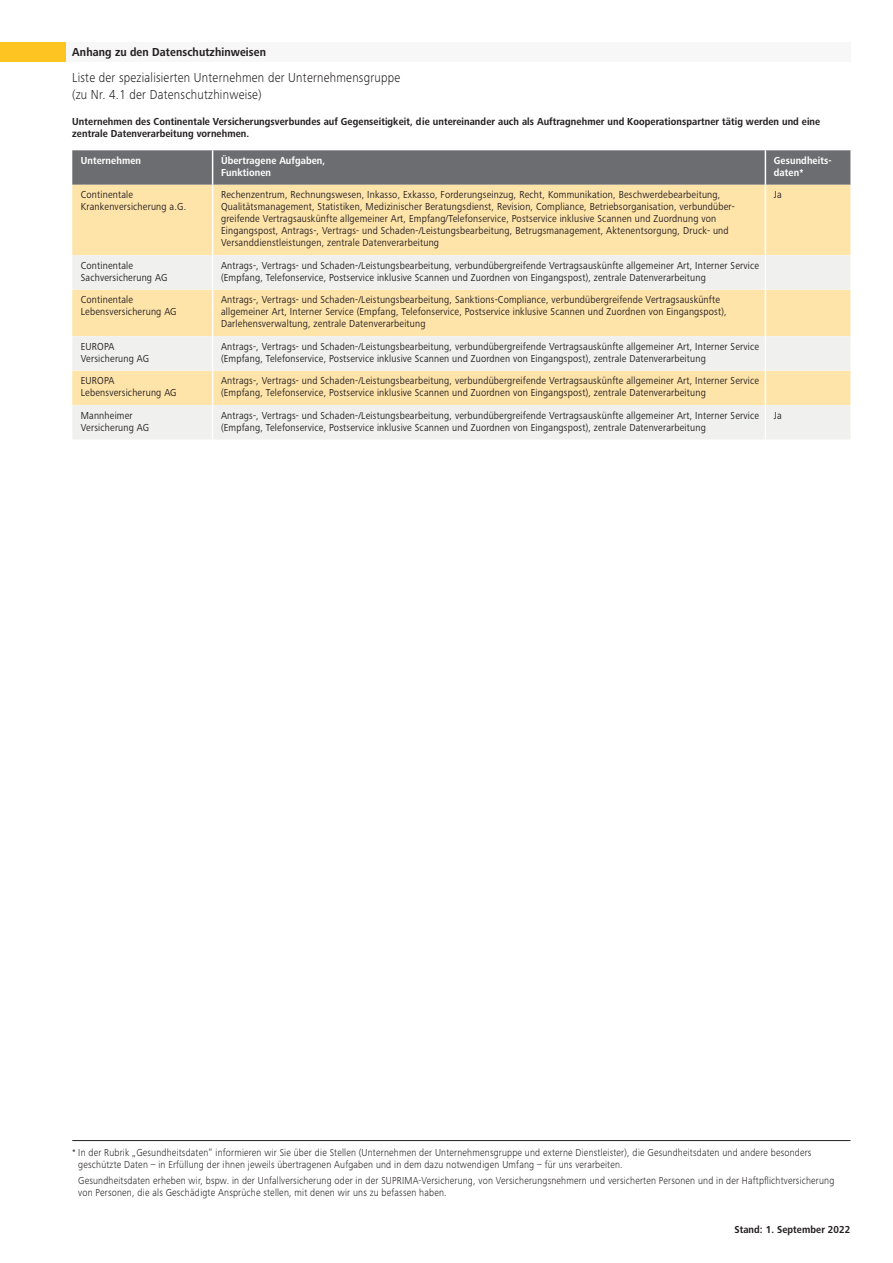
<style>
.page{position:relative;width:893px;height:1263px;background:#fff}
.page>*{position:absolute;margin:0;border:0;box-sizing:border-box;transform-origin:0 0}
.t1{font:300 13.5px/16.5px "Frutiger Next Pro";letter-spacing:.02em;color:#231f20;scale:.9 1}
.t2{font:700 12px "Frutiger Next Pro";letter-spacing:.01em;color:#231f20;scale:.9 1}
.t3{font:10.5px/12px "Frutiger Next Pro";letter-spacing:.02em;color:#231f20;scale:.9 1}
.t4{font:300 10.5px/12px "Frutiger Next Pro";letter-spacing:.02em;color:#231f20;scale:.9 1}
.t5{font:700 10.5px/12px "Frutiger Next Pro";letter-spacing:.01em;color:#231f20;scale:.9 1}
.t6{font:700 10.5px/12px "Frutiger Next Pro";letter-spacing:.01em;color:#fff;scale:.9 1}
</style>
<div class="page">
<div style="left:72px;top:150px;width:778px;height:35px;background:#6c6d70"></div>
<div style="left:72px;top:185px;width:778px;height:70px;background:#ffe4aa"></div>
<svg style="left:72px;top:255px;width:778px;height:184px;background:#f6ebd0"></svg>
<hr style="left:212px;top:150px;width:1px;height:35px;background:#fff">
<hr style="left:212px;top:185px;width:1px;height:70px;background:#fff">
<hr style="left:212px;top:255px;width:1px;height:35px;background:#fff">
<hr style="left:212px;top:290px;width:1px;height:46px;background:#fff">
<hr style="left:212px;top:336px;width:1px;height:35px;background:#fff">
<hr style="left:212px;top:371px;width:1px;height:34px;background:#fff">
<hr style="left:212px;top:405px;width:1px;height:34px;background:#fff">
<hr style="left:765px;top:150px;width:1px;height:35px;background:#fff">
<hr style="left:765px;top:185px;width:1px;height:70px;background:#fff">
<hr style="left:765px;top:255px;width:1px;height:35px;background:#fff">
<hr style="left:765px;top:290px;width:1px;height:46px;background:#fff">
<hr style="left:765px;top:336px;width:1px;height:35px;background:#fff">
<hr style="left:765px;top:371px;width:1px;height:34px;background:#fff">
<hr style="left:765px;top:405px;width:1px;height:34px;background:#fff">
<hr style="left:72px;top:1140px;width:778px;height:1px;background:#231f20">
<div style="left:0;top:43px;width:66px;height:19px;background:#fec422"></div>
<div style="left:66px;top:43px;width:784px;height:19px;background:#f7f7f8"></div>
<p class="t2" style="left:72px;top:45px;width:217px">Anhang zu den Datenschutzhinweisen</p>
<p class="t1" style="left:72px;top:69px;width:366px">Liste der spezialisierten Unternehmen der Unternehmensgruppe (zu Nr. 4.1 der Datenschutzhinweise)</p>
<p class="t5" style="left:72px;top:116px;width:833px">Unternehmen des Continentale Versicherungsverbundes auf Gegenseitigkeit, die untereinander auch als Auftragnehmer und Kooperationspartner tätig werden und eine zentrale Datenverarbeitung vornehmen.</p>
<p class="t6" style="left:81px;top:154px;width:69px">Unternehmen</p>
<p class="t6" style="left:221px;top:154px;width:117px">Übertragene Aufgaben,<br>Funktionen</p>
<p class="t6" style="left:774px;top:154px;width:65px">Gesundheits&shy;daten*</p>
<p class="t3" style="left:81px;top:189px;width:119px">Continentale<br>Krankenversicherung a.G.</p>
<p class="t3" style="left:221px;top:189px;width:572px">Rechenzentrum, Rechnungswesen, Inkasso, Exkasso, Forderungseinzug, Recht, Kommunikation, Beschwerdebearbeitung, Qualitätsmanagement, Statistiken, Medizinischer Beratungsdienst, Revision, Compliance, Betriebsorganisation, verbundüber&shy;greifende Vertragsauskünfte allgemeiner Art, Empfang/Telefonservice, Postservice inklusive Scannen und Zuordnung von Eingangspost, Antrags-, Vertrags- und Schaden-/Leistungsbearbeitung, Betrugsmanagement, Aktenentsorgung, Druck- und Versanddienstleistungen, zentrale Datenverarbeitung</p>
<p class="t3" style="left:774px;top:189px;width:10px">Ja</p>
<p class="t3" style="left:81px;top:259px;width:98px">Continentale<br>Sachversicherung AG</p>
<p class="t3" style="left:221px;top:259px;width:599px">Antrags-, Vertrags- und Schaden-/Leistungsbearbeitung, verbundübergreifende Vertragsauskünfte allgemeiner Art, Interner Service (Empfang, Telefonservice, Postservice inklusive Scannen und Zuordnen von Eingangspost), zentrale Datenverarbeitung</p>
<p class="t3" style="left:81px;top:294px;width:108px">Continentale<br>Lebensversicherung AG</p>
<p class="t3" style="left:221px;top:294px;width:563px">Antrags-, Vertrags- und Schaden-/Leistungsbearbeitung, Sanktions-Compliance, verbundübergreifende Vertragsauskünfte allgemeiner Art, Interner Service (Empfang, Telefonservice, Postservice inklusive Scannen und Zuordnen von Eingangspost),<br>Darlehensverwaltung, zentrale Datenverarbeitung</p>
<p class="t3" style="left:81px;top:340px;width:77px">EUROPA<br>Versicherung AG</p>
<p class="t3" style="left:221px;top:340px;width:599px">Antrags-, Vertrags- und Schaden-/Leistungsbearbeitung, verbundübergreifende Vertragsauskünfte allgemeiner Art, Interner Service (Empfang, Telefonservice, Postservice inklusive Scannen und Zuordnen von Eingangspost), zentrale Datenverarbeitung</p>
<p class="t3" style="left:81px;top:375px;width:108px">EUROPA<br>Lebensversicherung AG</p>
<p class="t3" style="left:221px;top:375px;width:599px">Antrags-, Vertrags- und Schaden-/Leistungsbearbeitung, verbundübergreifende Vertragsauskünfte allgemeiner Art, Interner Service (Empfang, Telefonservice, Postservice inklusive Scannen und Zuordnen von Eingangspost), zentrale Datenverarbeitung</p>
<p class="t3" style="left:81px;top:409px;width:77px">Mannheimer<br>Versicherung AG</p>
<p class="t3" style="left:221px;top:409px;width:599px">Antrags-, Vertrags- und Schaden-/Leistungsbearbeitung, verbundübergreifende Vertragsauskünfte allgemeiner Art, Interner Service (Empfang, Telefonservice, Postservice inklusive Scannen und Zuordnen von Eingangspost), zentrale Datenverarbeitung</p>
<p class="t3" style="left:774px;top:409px;width:10px">Ja</p>
<p class="t4" style="left:78px;top:1146px;width:816px;text-indent:-6px">* In der Rubrik „Gesundheitsdaten“ informieren wir Sie über die Stellen (Unternehmen der Unternehmensgruppe und externe Dienstleister), die Gesundheitsdaten und andere besonders geschützte Daten – in Erfüllung der ihnen jeweils übertragenen Aufgaben und in dem dazu notwendigen Umfang – für uns verarbeiten.</p>
<p class="t4" style="left:78px;top:1174px;width:842px">Gesundheitsdaten erheben wir, bspw. in der Unfallversicherung oder in der SUPRIMA-Versicherung, von Versicherungsnehmern und versicherten Personen und in der Haftpflichtversicherung von Personen, die als Geschädigte Ansprüche stellen, mit denen wir uns zu befassen haben.</p>
<p class="t5" style="left:734px;top:1224px;width:130px">Stand: 1. September 2022</p>
</div>
